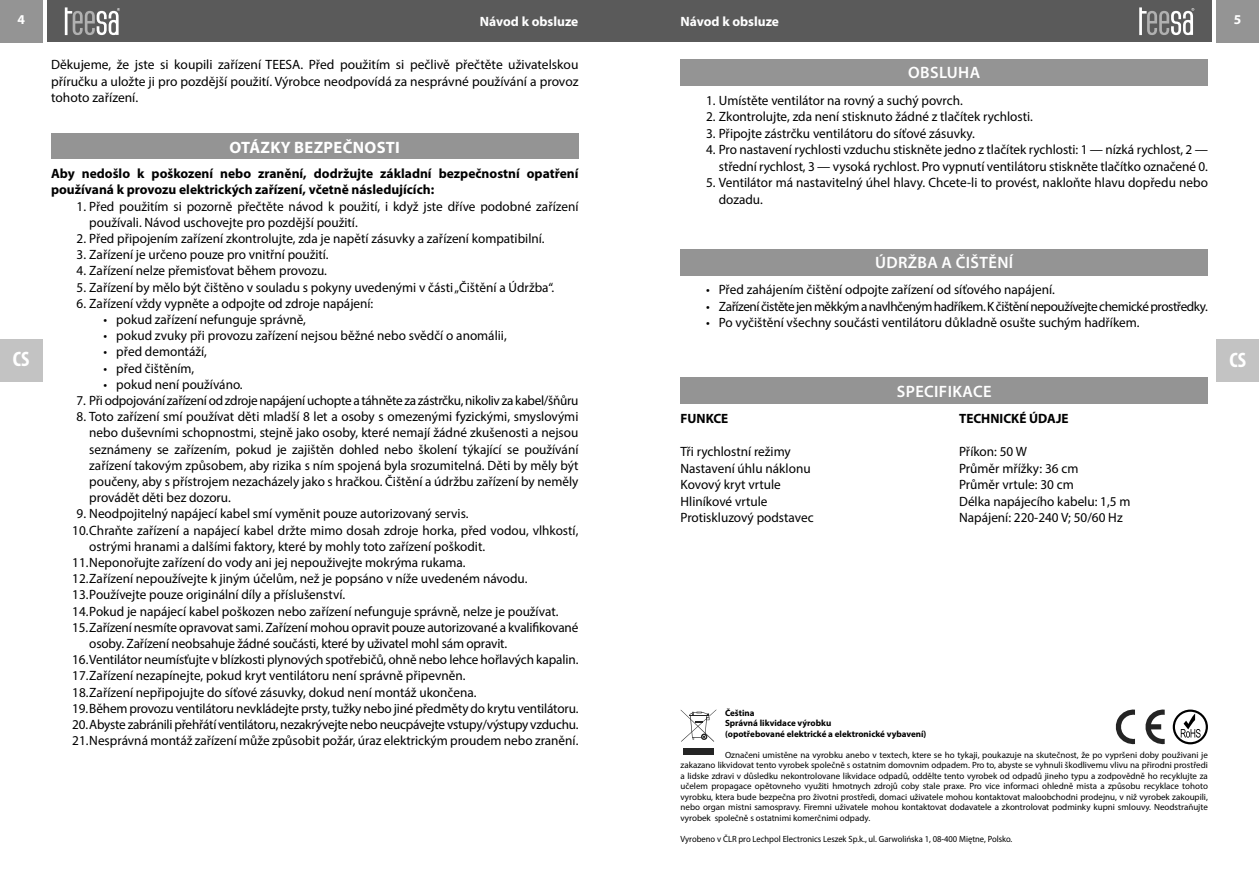
<style>
.page{position:relative;width:1259px;height:893px;background:#fff}
.page>*{position:absolute;margin:0;border:0;box-sizing:border-box;transform-origin:0 0}
.t1{font:700 condensed 21px "Myriad Pro";color:#fff}
.t2{font:600 16.5px "Myriad Pro";letter-spacing:.02em;color:#fff}
.t3{font:700 16.5px "Myriad Pro";letter-spacing:.02em;color:#fff}
.t4{font:13.5px/16.5px "Myriad Pro";color:#000}
.t5{font:13.5px "Myriad Pro";letter-spacing:-.02em;color:#000}
.t6{font:700 13.5px/16.2px "Myriad Pro";color:#000}
.t7{font:13.5px "Myriad Pro";letter-spacing:-.03em;color:#000}
.t8{font:700 13.5px "Myriad Pro";color:#fff}
.t9{font:9px/10.5px "Myriad Pro";color:#000;text-align:justify}
.t10{font:9px "Myriad Pro";color:#000;scale:.95 1}
.t11{font:700 9px/10.5px "Myriad Pro";color:#000}
</style>
<div class="page">
<div style="left:629px;top:0;width:583px;height:42px;background:#5a5a5a"></div>
<div style="left:0;top:0;width:43px;height:43px;background:#949494"></div>
<div style="left:47px;top:0;width:582px;height:42px;background:#5a5a5a"></div>
<div style="left:1216px;top:0;width:43px;height:43px;background:#949494"></div>
<svg style="left:65px;top:7px;width:55px;height:28px"></svg>
<svg style="left:1139px;top:7px;width:55px;height:28px"></svg>
<div style="left:0;top:339px;width:43px;height:43px;background:#c3c3c3"></div>
<div style="left:1216px;top:339px;width:43px;height:43px;background:#c3c3c3"></div>
<div style="left:51px;top:133px;width:527px;height:26px;background:#949494"></div>
<div style="left:680px;top:249px;width:528px;height:27px;background:#949494"></div>
<div style="left:680px;top:60px;width:528px;height:26px;background:#949494"></div>
<div style="left:680px;top:378px;width:528px;height:26px;background:#949494"></div>
<div style="left:683px;top:748px;width:30px;height:6px;background:#242424"></div>
<svg style="left:680px;top:710px;width:36px;height:32px"></svg>
<svg style="left:1115px;top:709px;width:49px;height:36px"></svg>
<svg style="left:1172px;top:710px;width:36px;height:34px"></svg>
<p class="t8" style="left:18px;top:14px;width:9px">4</p>
<p class="t8" style="left:480px;top:16px;width:100px">Návod k obsluze</p>
<p class="t8" style="left:680px;top:16px;width:100px">Návod k obsluze</p>
<p class="t8" style="left:1234px;top:14px;width:9px">5</p>
<p class="t4" style="left:51px;top:57px;width:529px;text-align:justify">Děkujeme, že jste si koupili zařízení TEESA. Před použitím si pečlivě přečtěte uživatelskou příručku a uložte ji pro pozdější použití. Výrobce neodpovídá za nesprávné používání a provoz tohoto zařízení.</p>
<p class="t2" style="left:908px;top:66px;width:73px">OBSLUHA</p>
<p class="t4" style="left:706px;top:93px;width:258px">1. Umístěte ventilátor na rovný a suchý povrch.</p>
<p class="t4" style="left:706px;top:110px;width:328px">2. Zkontrolujte, zda není stisknuto žádné z tlačítek rychlosti.</p>
<p class="t4" style="left:706px;top:126px;width:270px">3. Připojte zástrčku ventilátoru do síťové zásuvky.</p>
<p class="t4" style="left:706px;top:143px;width:503px;text-align:right">4. Pro nastavení rychlosti vzduchu stiskněte jedno z tlačítek rychlosti: 1 — nízká rychlost, 2 — střední rychlost, 3 — vysoká rychlost. Pro vypnutí ventilátoru stiskněte tlačítko označené 0.</p>
<p class="t4" style="left:719px;top:176px;width:490px;text-indent:-13px">5. Ventilátor má nastavitelný úhel hlavy. Chcete-li to provést, nakloňte hlavu dopředu nebo dozadu.</p>
<p class="t3" style="left:229px;top:140px;width:172px">OTÁZKY BEZPEČNOSTI</p>
<p class="t6" style="left:51px;top:167px;width:529px">Aby nedošlo k poškození nebo zranění, dodržujte základní bezpečnostní opatření používaná k provozu elektrických zařízení, včetně následujících:</p>
<p class="t4" style="left:89px;top:199px;width:490px;text-indent:-13px">1. Před použitím si pozorně přečtěte návod k použití, i když jste dříve podobné zařízení používali. Návod uschovejte pro pozdější použití.</p>
<p class="t4" style="left:77px;top:231px;width:469px">2. Před připojením zařízení zkontrolujte, zda je napětí zásuvky a zařízení kompatibilní.</p>
<p class="t4" style="left:77px;top:247px;width:254px">3. Zařízení je určeno pouze pro vnitřní použití.</p>
<p class="t4" style="left:77px;top:264px;width:252px">4. Zařízení nelze přemisťovat během provozu.</p>
<p class="t4" style="left:77px;top:280px;width:479px">5. Zařízení by mělo být čištěno v souladu s pokyny uvedenými v části „Čištění a Údržba“.</p>
<p class="t4" style="left:77px;top:296px;width:298px">6. Zařízení vždy vypněte a odpojte od zdroje napájení:</p>
<p class="t4" style="left:104px;top:312px;width:204px">• pokud zařízení nefunguje správně,</p>
<p class="t4" style="left:104px;top:328px;width:405px">• pokud zvuky při provozu zařízení nejsou běžné nebo svědčí o anomálii,</p>
<p class="t4" style="left:104px;top:345px;width:105px">• před demontáží,</p>
<p class="t4" style="left:104px;top:361px;width:92px">• před čištěním,</p>
<p class="t4" style="left:104px;top:377px;width:141px">• pokud není používáno.</p>
<p class="t5" style="left:77px;top:395px;width:503px">7. Při odpojování zařízení od zdroje napájení uchopte a táhněte za zástrčku, nikoliv za kabel/šňůru</p>
<p class="t4" style="left:89px;top:410px;width:490px;text-align:justify;text-indent:-13px">8. Toto zařízení smí používat děti mladší 8 let a osoby s omezenými fyzickými, smyslovými nebo duševními schopnostmi, stejně jako osoby, které nemají žádné zkušenosti a nejsou seznámeny se zařízením, pokud je zajištěn dohled nebo školení týkající se používání zařízení takovým způsobem, aby rizika s ním spojená byla srozumitelná. Děti by měly být poučeny, aby s přístrojem nezacházely jako s hračkou. Čištění a údržbu zařízení by neměly provádět děti bez dozoru.</p>
<p class="t4" style="left:77px;top:507px;width:393px">9. Neodpojitelný napájecí kabel smí vyměnit pouze autorizovaný servis.</p>
<p class="t4" style="left:89px;top:523px;width:490px;text-indent:-17px">10. Chraňte zařízení a napájecí kabel držte mimo dosah zdroje horka, před vodou, vlhkostí, ostrými hranami a dalšími faktory, které by mohly toto zařízení poškodit.</p>
<p class="t4" style="left:72px;top:555px;width:395px">11. Neponořujte zařízení do vody ani jej nepouživejte mokrýma rukama.</p>
<p class="t4" style="left:72px;top:571px;width:457px">12. Zařízení nepoužívejte k jiným účelům, než je popsáno v níže uvedeném návodu.</p>
<p class="t4" style="left:72px;top:588px;width:274px">13. Používejte pouze originální díly a příslušenství.</p>
<p class="t4" style="left:72px;top:604px;width:487px">14. Pokud je napájecí kabel poškozen nebo zařízení nefunguje správně, nelze je používat.</p>
<p class="t4" style="left:89px;top:620px;width:490px;text-indent:-17px">15. Zařízení nesmíte opravovat sami. Zařízení mohou opravit pouze autorizované a kvalifikované osoby. Zařízení neobsahuje žádné součásti, které by uživatel mohl sám opravit.</p>
<p class="t4" style="left:72px;top:652px;width:507px">16. Ventilátor neumísťujte v blízkosti plynových spotřebičů, ohně nebo lehce hořlavých kapalin.</p>
<p class="t4" style="left:72px;top:669px;width:395px">17. Zařízení nezapínejte, pokud kryt ventilátoru není správně připevněn.</p>
<p class="t4" style="left:72px;top:685px;width:406px">18. Zařízení nepřipojujte do síťové zásuvky, dokud není montáž ukončena.</p>
<p class="t4" style="left:72px;top:701px;width:507px">19. Během provozu ventilátoru nevkládejte prsty, tužky nebo jiné předměty do krytu ventilátoru.</p>
<p class="t5" style="left:72px;top:719px;width:507px">20. Abyste zabránili přehřátí ventilátoru, nezakrývejte nebo neucpávejte vstupy/výstupy vzduchu.</p>
<p class="t4" style="left:72px;top:733px;width:507px">21. Nesprávná montáž zařízení může způsobit požár, úraz elektrickým proudem nebo zranění.</p>
<p class="t2" style="left:875px;top:256px;width:139px">ÚDRŽBA A ČIŠTĚNÍ</p>
<p class="t4" style="left:706px;top:283px;width:350px">• Před zahájením čištění odpojte zařízení od síťového napájení.</p>
<p class="t7" style="left:706px;top:301px;width:503px">• Zařízení čistěte jen měkkým a navlhčeným hadříkem. K čištění nepoužívejte chemické prostředky.</p>
<p class="t4" style="left:706px;top:316px;width:435px">• Po vyčištění všechny součásti ventilátoru důkladně osušte suchým hadříkem.</p>
<h1 class="t1" style="left:13px;top:350px;width:18px">CS</h1>
<h1 class="t1" style="left:1229px;top:351px;width:18px">CS</h1>
<p class="t2" style="left:897px;top:384px;width:96px">SPECIFIKACE</p>
<p class="t6" style="left:959px;top:412px;width:111px">TECHNICKÉ ÚDAJE</p>
<p class="t4" style="left:959px;top:444px;width:173px">Příkon: 50 W<br>Průměr mřížky: 36 cm<br>Průměr vrtule: 30 cm<br>Délka napájecího kabelu: 1,5 m<br>Napájení: 220-240 V; 50/60 Hz</p>
<p class="t6" style="left:680px;top:412px;width:49px">FUNKCE</p>
<p class="t4" style="left:680px;top:444px;width:135px">Tři rychlostní režimy<br>Nastavení úhlu náklonu<br>Kovový kryt vrtule<br>Hliníkové vrtule<br>Protiskluzový podstavec</p>
<p class="t11" style="left:725px;top:708px;width:203px">Čeština<br>Správná likvidace výrobku<br>(opotřebované elektrické a elektronické vybavení)</p>
<p class="t9" style="left:680px;top:750px;width:529px;text-indent:44px">Označeni umistěne na vyrobku anebo v textech, ktere se ho tykaji, poukazuje na skutečnost, že po vypršeni doby použivani je zakazano likvidovat tento vyrobek společně s ostatnim domovnim odpadem. Pro to, abyste se vyhnuli škodlivemu vlivu na přirodni prostředi a lidske zdravi v důsledku nekontrolovane likvidace odpadů, oddělte tento vyrobek od odpadů jineho typu a zodpovědně ho recyklujte za učelem propagace opětovneho využiti hmotnych zdrojů coby stale praxe. Pro vice informaci ohledně mista a způsobu recyklace tohoto vyrobku, ktera bude bezpečna pro životni prostředi, domaci uživatele mohou kontaktovat maloobchodni prodejnu, v niž vyrobek zakoupili, nebo organ mistni samospravy. Firemni uživatele mohou kontaktovat dodavatele a zkontrolovat podminky kupni smlouvy. Neodstraňujte vyrobek společně s ostatnimi komerčnimi odpady.</p>
<p class="t10" style="left:680px;top:835px;width:351px">Vyrobeno v ČLR pro Lechpol Electronics Leszek Sp.k., ul. Garwolińska 1, 08-400 Miętne, Polsko.</p>
</div>
